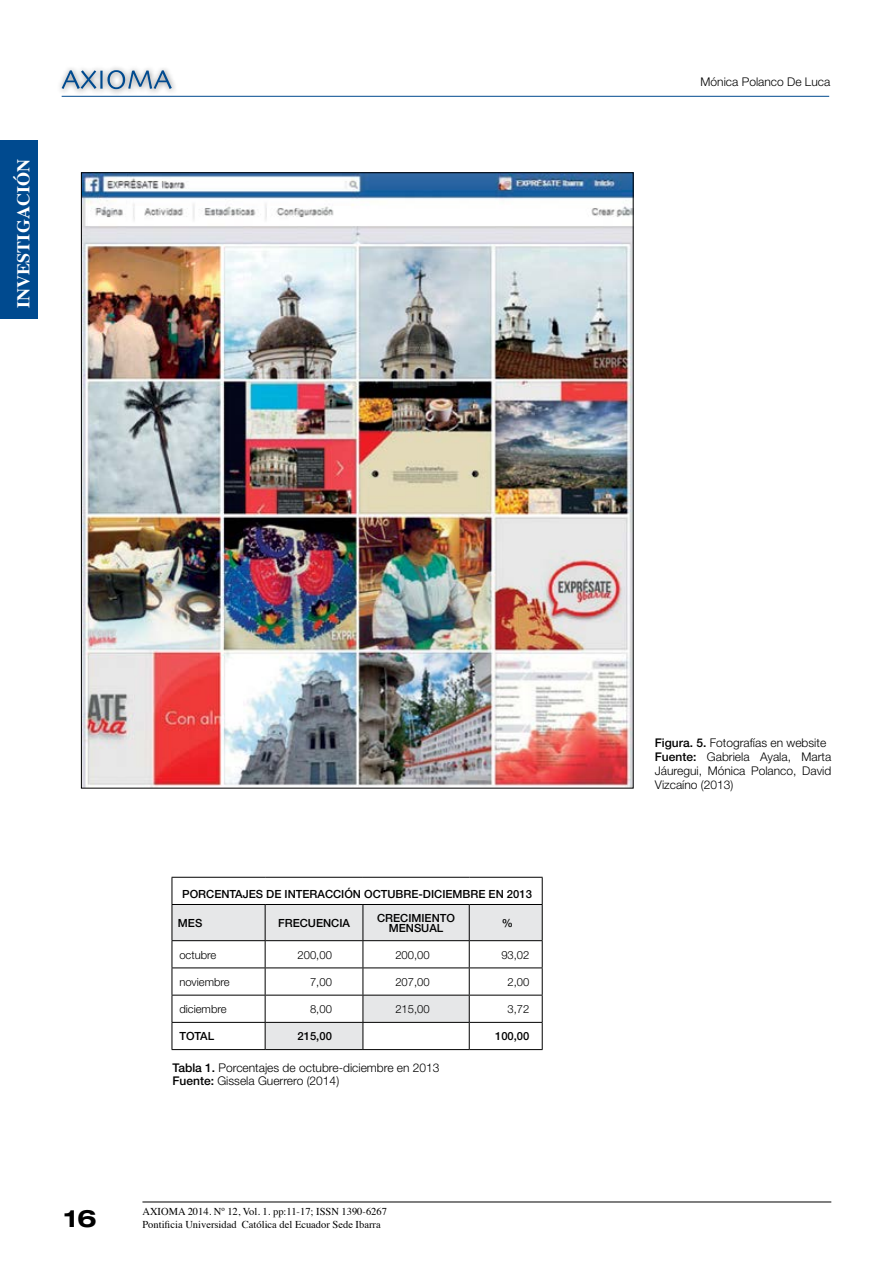
<style>
.page{position:relative;width:893px;height:1263px;background:#fff}
.page>*{position:absolute;margin:0;border:0;box-sizing:border-box;transform-origin:0 0}
.t1{font:700 expanded 24px "Helvetica Neue";color:#000}
.t2{font:700 18px "Times";color:#fff}
.t3{font:300 12px/13.8px "Helvetica Neue";color:#000}
.t4{font:500 11.25px/10.2px "Helvetica Neue";color:#000;text-align:center}
.t5{font:300 11.25px "Helvetica Neue";color:#000}
.t6{font:10.5px/12.6px "Times";color:#000}
.s1{font-weight:500}
</style>
<div class="page">
<hr style="left:142px;top:1201px;width:689px;height:1px;background:#000">
<div style="left:56px;top:65px;width:122px;height:31px;background:#000;opacity:.51"></div>
<svg style="left:62px;top:70px;width:110px;height:19px;background:#a4b8ca"></svg>
<hr style="left:62px;top:96px;width:767px;height:1px;background:#004a8f">
<div style="left:0;top:140px;width:37px;height:179px;background:#004a8f"></div>
<img style="left:83px;top:174px;width:549px;height:613px">
<svg style="left:173px;top:905px;width:369px;height:144px"></svg>
<hr style="left:172px;top:877px;width:93px;height:1px;background:#000">
<svg style="left:172px;top:878px;width:1px;height:26px"></svg>
<hr style="left:265px;top:877px;width:98px;height:1px;background:#000">
<hr style="left:363px;top:877px;width:106px;height:1px;background:#000">
<hr style="left:469px;top:877px;width:74px;height:1px;background:#000">
<svg style="left:542px;top:878px;width:1px;height:26px"></svg>
<hr style="left:172px;top:904px;width:93px;height:1px;background:#000">
<hr style="left:172px;top:905px;width:1px;height:35px;background:#000">
<hr style="left:265px;top:904px;width:98px;height:1px;background:#000">
<hr style="left:265px;top:905px;width:1px;height:35px;background:#000">
<hr style="left:363px;top:904px;width:106px;height:1px;background:#000">
<hr style="left:363px;top:905px;width:1px;height:35px;background:#000">
<hr style="left:469px;top:904px;width:74px;height:1px;background:#000">
<hr style="left:469px;top:905px;width:1px;height:35px;background:#000">
<hr style="left:542px;top:905px;width:1px;height:35px;background:#000">
<hr style="left:172px;top:940px;width:93px;height:1px;background:#000">
<hr style="left:265px;top:940px;width:98px;height:1px;background:#000">
<hr style="left:363px;top:940px;width:106px;height:1px;background:#000">
<hr style="left:469px;top:940px;width:74px;height:1px;background:#000">
<hr style="left:172px;top:967px;width:93px;height:1px;background:#000">
<hr style="left:265px;top:967px;width:98px;height:1px;background:#000">
<hr style="left:363px;top:967px;width:106px;height:1px;background:#000">
<hr style="left:469px;top:967px;width:74px;height:1px;background:#000">
<hr style="left:172px;top:995px;width:93px;height:1px;background:#000">
<hr style="left:265px;top:995px;width:98px;height:1px;background:#000">
<hr style="left:363px;top:995px;width:106px;height:1px;background:#000">
<hr style="left:469px;top:995px;width:74px;height:1px;background:#000">
<hr style="left:172px;top:1022px;width:93px;height:1px;background:#000">
<svg style="left:172px;top:941px;width:1px;height:108px"></svg>
<hr style="left:265px;top:1022px;width:98px;height:1px;background:#000">
<svg style="left:265px;top:941px;width:1px;height:108px"></svg>
<hr style="left:363px;top:1022px;width:106px;height:1px;background:#000">
<svg style="left:363px;top:941px;width:1px;height:108px"></svg>
<hr style="left:469px;top:1022px;width:74px;height:1px;background:#000">
<svg style="left:469px;top:941px;width:1px;height:108px"></svg>
<svg style="left:542px;top:941px;width:1px;height:108px"></svg>
<hr style="left:172px;top:1049px;width:93px;height:1px;background:#000">
<hr style="left:265px;top:1049px;width:98px;height:1px;background:#000">
<hr style="left:363px;top:1049px;width:106px;height:1px;background:#000">
<hr style="left:469px;top:1049px;width:74px;height:1px;background:#000">
<h2 class="t2" style="left:6px;top:307px;width:150px;rotate:-90deg">INVESTIGACIÓN</h2>
<p class="t3" style="left:701px;top:74px;width:131px">Mónica Polanco De Luca</p>
<p class="t4" style="left:182px;top:889px;width:351px">PORCENTAJES DE INTERACCIÓN OCTUBRE-DICIEMBRE EN 2013</p>
<p class="t4" style="left:178px;top:918px;width:26px">MES</p>
<p class="t4" style="left:278px;top:918px;width:73px">FRECUENCIA</p>
<p class="t4" style="left:377px;top:913px;width:79px">CRECIMIENTO<br>MENSUAL</p>
<p class="t4" style="left:502px;top:918px;width:13px">%</p>
<p class="t5" style="left:179px;top:948px;width:39px">octubre</p>
<p class="t5" style="left:298px;top:948px;width:36px">200,00</p>
<p class="t5" style="left:395px;top:948px;width:36px">200,00</p>
<p class="t5" style="left:501px;top:948px;width:30px">93,02</p>
<p class="t5" style="left:179px;top:975px;width:52px">noviembre</p>
<p class="t5" style="left:310px;top:975px;width:23px">7,00</p>
<p class="t5" style="left:395px;top:975px;width:36px">207,00</p>
<p class="t5" style="left:508px;top:975px;width:23px">2,00</p>
<p class="t5" style="left:179px;top:1002px;width:49px">diciembre</p>
<p class="t5" style="left:310px;top:1002px;width:23px">8,00</p>
<p class="t5" style="left:395px;top:1002px;width:36px">215,00</p>
<p class="t5" style="left:508px;top:1002px;width:23px">3,72</p>
<p class="t4" style="left:179px;top:1031px;width:36px">TOTAL</p>
<p class="t4" style="left:298px;top:1031px;width:36px">215,00</p>
<p class="t4" style="left:495px;top:1031px;width:36px">100,00</p>
<p class="t3" style="left:172px;top:1060px;width:269px"><span class="s1">Tabla 1.</span> Porcentajes de octubre-diciembre en 2013<br><span class="s1">Fuente:</span> Gissela Guerrero (2014)</p>
<h1 class="t1" style="left:64px;top:1203px;width:34px">16</h1>
<p class="t6" style="left:142px;top:1204px;width:246px">AXIOMA 2014. Nº 12, Vol. 1. pp:11-17; ISSN 1390-6267<br>Pontificia Universidad Católica del Ecuador Sede Ibarra</p>
<p class="t3" style="left:655px;top:736px;width:178px"><span class="s1">Figura. 5.</span> Fotografías en website<br><span class="s1">Fuente:</span> Gabriela Ayala, Marta<br>Jáuregui, Mónica Polanco, David<br>Vizcaíno (2013)</p>
</div>
